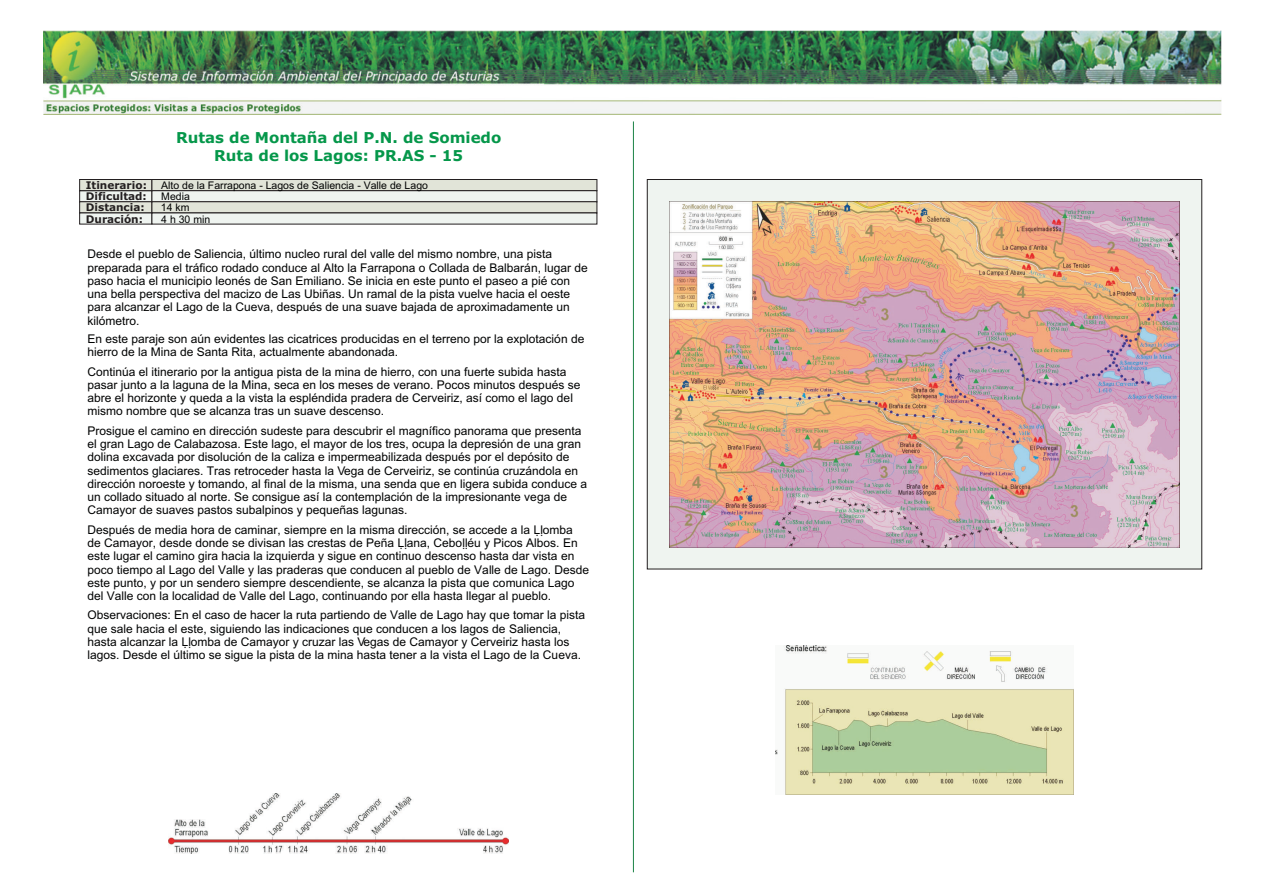
<style>
.page{position:relative;width:1263px;height:894px;background:#fff}
.page>*{position:absolute;margin:0;border:0;box-sizing:border-box;transform-origin:0 0}
.t1{font:700 15px/18.3px "Verdana";color:#05974a;text-align:center}
.t2{font:12px/13.4px "Arial Asturiana";color:#010202}
.t3{font:10.5px/11.2px "Arial Asturiana";color:#010202}
.t4{font:700 10.5px/11.2px "Verdana";color:#231f20}
</style>
<div class="page">
<img style="left:776px;top:645px;width:297px;height:150px">
<img style="left:168px;top:793px;width:340px;height:61px">
<div style="left:647px;top:180px;width:555px;height:389px;background:#eff4f0"></div>
<img style="left:669px;top:201px;width:511px;height:346px">
<hr style="left:633px;top:121px;width:1px;height:751px;background:#1a8345">
<div style="left:79px;top:191px;width:73px;height:11px;background:#eff4f0;border:1px solid #231f20"></div>
<div style="left:79px;top:202px;width:73px;height:11px;background:#e1e4d8;border:1px solid #231f20"></div>
<div style="left:79px;top:213px;width:73px;height:11px;background:#eff4f0"></div>
<div style="left:79px;top:179px;width:73px;height:12px;background:#e1e4d8;border:1px solid #231f20"></div>
<div style="left:152px;top:179px;width:445px;height:12px;background:#e1e4d8;border:1px solid #231f20"></div>
<div style="left:152px;top:191px;width:445px;height:11px;background:#eff4f0;border:1px solid #231f20"></div>
<div style="left:152px;top:202px;width:445px;height:11px;background:#e1e4d8;border:1px solid #231f20"></div>
<div style="left:152px;top:213px;width:445px;height:11px;background:#eff4f0"></div>
<img style="left:44px;top:31px;width:1177px;height:83px">
<p class="t1" style="left:176px;top:130px;width:327px">Rutas de Montaña del P.N. de Somiedo<br>Ruta de los Lagos: PR.AS - 15</p>
<p class="t4" style="left:86px;top:180px;width:63px">Itinerario:<br>Dificultad:<br>Distancia:<br>Duración:</p>
<p class="t3" style="left:161px;top:191px;width:51px">Media<br>14 km<br>4 h 30 min</p>
<p class="t3" style="left:161px;top:180px;width:268px">Alto de la Farrapona - Lagos de Saliencia - Valle de Lago</p>
<p class="t2" style="left:87px;top:248px;width:502px">Desde el pueblo de Saliencia, último nucleo rural del valle del mismo nombre, una pista preparada para el tráfico rodado conduce al Alto la Farrapona o Collada de Balbarán, lugar de paso hacia el municipio leonés de San Emiliano. Se inicia en este punto el paseo a pié con una bella perspectiva del macizo de Las Ubiñas. Un ramal de la pista vuelve hacia el oeste para alcanzar el Lago de la Cueva, después de una suave bajada de aproximadamente un kilómetro.</p>
<p class="t2" style="left:87px;top:332px;width:498px">En este paraje son aún evidentes las cicatrices producidas en el terreno por la explotación de hierro de la Mina de Santa Rita, actualmente abandonada.</p>
<p class="t2" style="left:87px;top:365px;width:494px">Continúa el itinerario por la antigua pista de la mina de hierro, con una fuerte subida hasta pasar junto a la laguna de la Mina, seca en los meses de verano. Pocos minutos después se abre el horizonte y queda a la vista la espléndida pradera de Cerveiriz, así como el lago del mismo nombre que se alcanza tras un suave descenso.</p>
<p class="t2" style="left:87px;top:424px;width:501px">Prosigue el camino en dirección sudeste para descubrir el magnífico panorama que presenta el gran Lago de Calabazosa. Este lago, el mayor de los tres, ocupa la depresión de una gran dolina excavada por disolución de la caliza e impermeabilizada después por el depósito de sedimentos glaciares. Tras retroceder hasta la Vega de Cerveiriz, se continúa cruzándola en dirección noroeste y tomando, al final de la misma, una senda que en ligera subida conduce a un collado situado al norte. Se consigue así la contemplación de la impresionante vega de Camayor de suaves pastos subalpinos y pequeñas lagunas.</p>
<p class="t2" style="left:87px;top:523px;width:503px">Después de media hora de caminar, siempre en la misma dirección, se accede a la &amp;$omba de Camayor, desde donde se divisan las crestas de Peña &amp;$ana, Cebo$$éu y Picos Albos. En este lugar el camino gira hacia la izquierda y sigue en continuo descenso hasta dar vista en poco tiempo al Lago del Valle y las praderas que conducen al pueblo de Valle de Lago. Desde este punto, y por un sendero siempre descendiente, se alcanza la pista que comunica Lago del Valle con la localidad de Valle del Lago, continuando por ella hasta llegar al pueblo.</p>
<p class="t2" style="left:87px;top:609px;width:499px">Observaciones: En el caso de hacer la ruta partiendo de Valle de Lago hay que tomar la pista que sale hacia el este, siguiendo las indicaciones que conducen a los lagos de Saliencia, hasta alcanzar la &amp;$omba de Camayor y cruzar las Vegas de Camayor y Cerveiriz hasta los lagos. Desde el último se sigue la pista de la mina hasta tener a la vista el Lago de la Cueva.</p>
</div>
